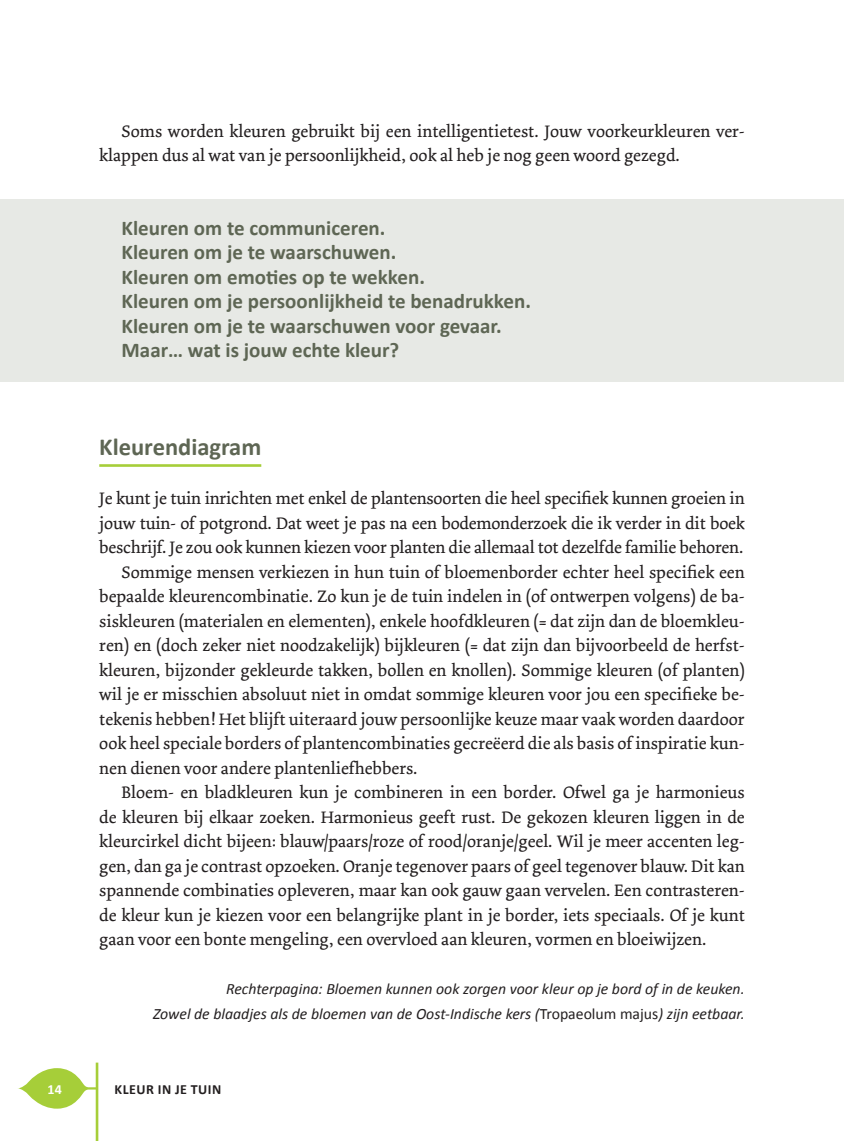
<style>
.page{position:relative;width:844px;height:1141px;background:#fff}
.page>*{position:absolute;margin:0;border:0;box-sizing:border-box;transform-origin:0 0}
._001-tussenkop{font:700 24.5px "Calibri";color:#5e6654}
.quote-linkerpagina{font:700 21px "Calibri";color:#5e6654}
._012-platte-tekst-ee{font:17.5px/24.5px "Dolly";color:#231f20;text-align:justify}
._012-platte-tekst{font:17.5px/24.5px "Dolly";letter-spacing:-.01em;color:#231f20;text-align:justify}
._014-bijschrift{font:italic 15.75px "Calibri";color:#231f20}
.t1{font:700 14px "Calibri";letter-spacing:.04em;color:#231f20}
.t2{font:700 14px "Calibri";color:#fff}
.s1{font-style:normal}
</style>
<div class="page">
<div style="left:0;top:199px;width:843px;height:61px;background:#e7e9e5"></div>
<div style="left:0;top:248px;width:843px;height:61px;background:#e7e9e5"></div>
<div style="left:0;top:297px;width:843px;height:61px;background:#e7e9e5"></div>
<div style="left:0;top:321px;width:843px;height:61px;background:#e7e9e5"></div>
<hr style="left:99px;top:464px;width:162px;height:3px;background:#a6ce39">
<hr style="left:96px;top:1063px;width:2px;height:78px;background:#a6ce39">
<svg style="left:18px;top:1068px;width:78px;height:41px"></svg>
<p class="_012-platte-tekst-ee" style="left:99px;top:119px;width:646px;text-indent:22px">Soms worden kleuren gebruikt bij een intelligentietest. Jouw voorkeurkleuren ver&shy;klappen dus al wat van je persoonlijkheid, ook al heb je nog geen woord gezegd.</p>
<p class="quote-linkerpagina" style="left:122px;top:214px;width:265px">Kleuren om te communiceren.</p>
<p class="quote-linkerpagina" style="left:122px;top:239px;width:276px">Kleuren om je te waarschuwen.</p>
<p class="quote-linkerpagina" style="left:122px;top:263px;width:305px">Kleuren om emoties op te wekken.</p>
<p class="quote-linkerpagina" style="left:122px;top:288px;width:410px">Kleuren om je persoonlijkheid te benadrukken.</p>
<p class="quote-linkerpagina" style="left:122px;top:313px;width:381px">Kleuren om je te waarschuwen voor gevaar.</p>
<p class="quote-linkerpagina" style="left:122px;top:337px;width:279px">Maar… wat is jouw echte kleur?</p>
<p class="_001-tussenkop" style="left:99px;top:432px;width:163px">Kleurendiagram</p>
<p class="_012-platte-tekst" style="left:99px;top:486px;width:646px">Je kunt je tuin inrichten met enkel de plantensoorten die heel specifiek kunnen groeien in jouw tuin- of potgrond. Dat weet je pas na een bodemonderzoek die ik verder in dit boek beschrijf. Je zou ook kunnen kiezen voor planten die allemaal tot dezelfde familie behoren.</p>
<p class="_012-platte-tekst-ee" style="left:99px;top:560px;width:646px;text-indent:22px">Sommige mensen verkiezen in hun tuin of bloemenborder echter heel specifiek een bepaalde kleurencombinatie. Zo kun je de tuin indelen in (of ontwerpen volgens) de ba&shy;siskleuren (materialen en elementen), enkele hoofdkleuren (= dat zijn dan de bloemkleu&shy;ren) en (doch zeker niet noodzakelijk) bijkleuren (= dat zijn dan bijvoorbeeld de herfst&shy;kleuren, bijzonder gekleurde takken, bollen en knollen). Sommige kleuren (of planten) wil je er misschien absoluut niet in omdat sommige kleuren voor jou een specifieke be&shy;tekenis hebben! Het blijft uiteraard jouw persoonlijke keuze maar vaak worden daardoor ook heel speciale borders of plantencombinaties gecreëerd die als basis of inspiratie kun&shy;nen dienen voor andere plantenliefhebbers.</p>
<p class="_012-platte-tekst-ee" style="left:99px;top:780px;width:646px;text-indent:22px">Bloem- en bladkleuren kun je combineren in een border. Ofwel ga je harmonieus de kleuren bij elkaar zoeken. Harmonieus geeft rust. De gekozen kleuren liggen in de kleurcirkel dicht bijeen: blauw/paars/roze of rood/oranje/geel. Wil je meer accenten leg&shy;gen, dan ga je contrast opzoeken. Oranje tegenover paars of geel tegenover blauw. Dit kan spannende combinaties opleveren, maar kan ook gauw gaan vervelen. Een contrasteren&shy;de kleur kun je kiezen voor een belangrijke plant in je border, iets speciaals. Of je kunt gaan voor een bonte mengeling, een overvloed aan kleuren, vormen en bloeiwijzen.</p>
<p class="_014-bijschrift" style="left:226px;top:979px;width:520px">Rechterpagina: Bloemen kunnen ook zorgen voor kleur op je bord of in de keuken.</p>
<p class="_014-bijschrift" style="left:153px;top:1004px;width:593px">Zowel de blaadjes als de bloemen van de Oost-Indische kers (<span class="s1">Tropaeolum majus</span>) zijn eetbaar.</p>
<p class="t2" style="left:48px;top:1081px;width:16px">14</p>
<p class="t1" style="left:114px;top:1081px;width:108px">KLEUR IN JE TUIN</p>
</div>
